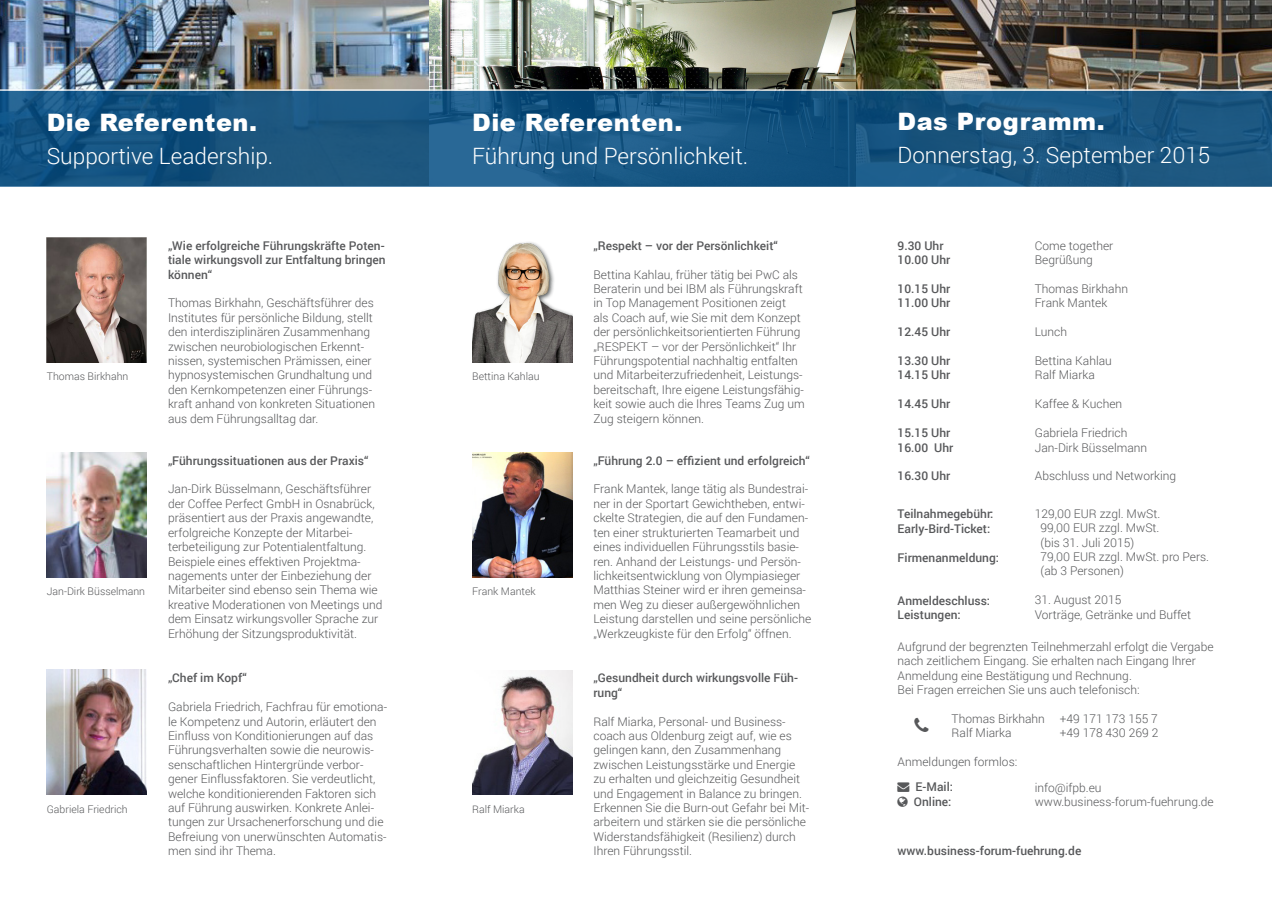
<style>
.page{position:relative;width:1272px;height:902px;background:#fff}
.page>*{position:absolute;margin:0;border:0;box-sizing:border-box;transform-origin:0 0}
.t1{font:900 24px "Arial";letter-spacing:.02em;color:#fff}
.t2{font:300 22.5px "Roboto";color:#fff}
.t3{font:300 12px/14.4px "Roboto";color:#57585a}
.t4{font:500 12px/14.4px "Roboto";color:#57585a;text-align:justify}
.t5{font:300 10.5px "Roboto";color:#57585a}
</style>
<div class="page">
<img style="left:0;top:0;width:1271px;height:89px">
<svg style="left:0;top:89px;width:1271px;height:98px;background:#1c5883"></svg>
<img style="left:47px;top:452px;width:100px;height:125px">
<img style="left:47px;top:669px;width:100px;height:125px">
<img style="left:472px;top:242px;width:100px;height:120px">
<img style="left:472px;top:452px;width:100px;height:125px">
<img style="left:472px;top:670px;width:100px;height:124px">
<img style="left:47px;top:237px;width:100px;height:125px">
<p class="t1" style="left:47px;top:105px;width:212px">Die Referenten.</p>
<p class="t2" style="left:47px;top:140px;width:228px">Supportive Leadership.</p>
<p class="t1" style="left:472px;top:105px;width:212px">Die Referenten.</p>
<p class="t2" style="left:472px;top:140px;width:277px">Führung und Persönlichkeit.</p>
<p class="t1" style="left:897px;top:104px;width:208px">Das Programm.</p>
<p class="t2" style="left:897px;top:139px;width:314px">Donnerstag, 3. September 2015</p>
<p class="t5" style="left:47px;top:369px;width:83px">Thomas Birkhahn</p>
<p class="t4" style="left:168px;top:238px;width:219px">„Wie erfolgreiche Führungskräfte Poten&shy;tiale wirkungsvoll zur Entfaltung bringen können“</p>
<p class="t3" style="left:168px;top:295px;width:208px">Thomas Birkhahn, Geschäftsführer des Institutes für persönliche Bildung, stellt den interdisziplinären Zusammenhang zwischen neurobiologischen Erkennt&shy;nissen, systemischen Prämissen, einer hypnosystemischen Grundhaltung und den Kernkompetenzen einer Führungs&shy;kraft anhand von konkreten Situationen aus dem Führungsalltag dar.</p>
<p class="t5" style="left:472px;top:369px;width:69px">Bettina Kahlau</p>
<p class="t4" style="left:593px;top:238px;width:186px">„Respekt – vor der Persönlichkeit“</p>
<p class="t3" style="left:593px;top:267px;width:213px">Bettina Kahlau, früher tätig bei PwC als Beraterin und bei IBM als Führungskraft in Top Management Positionen zeigt<br>als Coach auf, wie Sie mit dem Konzept der persönlichkeitsorientierten Führung „RESPEKT – vor der Persönlichkeit“ Ihr Führungspotential nachhaltig entfalten und Mitarbeiterzufriedenheit, Leistungs&shy;bereitschaft, Ihre eigene Leistungsfähig&shy;keit sowie auch die Ihres Teams Zug um Zug steigern können.</p>
<p class="t5" style="left:47px;top:584px;width:100px">Jan-Dirk Büsselmann</p>
<p class="t4" style="left:168px;top:452px;width:202px">„Führungssituationen aus der Praxis“</p>
<p class="t3" style="left:168px;top:481px;width:216px">Jan-Dirk Büsselmann, Geschäftsführer der Coffee Perfect GmbH in Osnabrück, präsentiert aus der Praxis angewandte, erfolgreiche Konzepte der Mitarbei&shy;terbeteiligung zur Potentialentfaltung.<br>Beispiele eines effektiven Projektma&shy;nagements unter der Einbeziehung der Mitarbeiter sind ebenso sein Thema wie kreative Moderationen von Meetings und dem Einsatz wirkungsvoller Sprache zur Erhöhung der Sitzungsproduktivität.</p>
<p class="t5" style="left:472px;top:584px;width:65px">Frank Mantek</p>
<p class="t4" style="left:593px;top:452px;width:218px">„Führung 2.0 – effizient und erfolgreich“</p>
<p class="t3" style="left:593px;top:481px;width:219px">Frank Mantek, lange tätig als Bundestrai&shy;ner in der Sportart Gewichtheben, entwi&shy;ckelte Strategien, die auf den Fundamen&shy;ten einer strukturierten Teamarbeit und eines individuellen Führungsstils basie&shy;ren. Anhand der Leistungs- und Persön&shy;lichkeitsentwicklung von Olympiasieger Matthias Steiner wird er ihren gemeinsa&shy;men Weg zu dieser außergewöhnlichen Leistung darstellen und seine persönliche „Werkzeugkiste für den Erfolg“ öffnen.</p>
<p class="t5" style="left:47px;top:801px;width:82px">Gabriela Friedrich</p>
<p class="t4" style="left:168px;top:670px;width:80px">„Chef im Kopf“</p>
<p class="t3" style="left:168px;top:699px;width:220px">Gabriela Friedrich, Fachfrau für emotiona&shy;le Kompetenz und Autorin, erläutert den Einfluss von Konditionierungen auf das Führungsverhalten sowie die neurowis&shy;senschaftlichen Hintergründe verbor&shy;gener Einflussfaktoren. Sie verdeutlicht, welche konditionierenden Faktoren sich auf Führung auswirken. Konkrete Anlei&shy;tungen zur Ursachenerforschung und die Befreiung von unerwünschten Automatis&shy;men sind ihr Thema.</p>
<p class="t5" style="left:472px;top:801px;width:54px">Ralf Miarka</p>
<p class="t4" style="left:593px;top:670px;width:206px">„Gesundheit durch wirkungsvolle Füh&shy;rung“</p>
<p class="t3" style="left:593px;top:713px;width:217px">Ralf Miarka, Personal- und Business&shy;coach aus Oldenburg zeigt auf, wie es gelingen kann, den Zusammenhang zwischen Leistungsstärke und Energie zu erhalten und gleichzeitig Gesundheit und Engagement in Balance zu bringen.<br>Erkennen Sie die Burn-out Gefahr bei Mit&shy;arbeitern und stärken sie die persönliche Widerstandsfähigkeit (Resilienz) durch Ihren Führungsstil.</p>
<p class="t4" style="left:897px;top:238px;width:47px">9.30 Uhr</p>
<p class="t4" style="left:897px;top:252px;width:54px">10.00 Uhr</p>
<p class="t4" style="left:897px;top:281px;width:54px">10.15 Uhr</p>
<p class="t4" style="left:897px;top:295px;width:54px">11.00 Uhr</p>
<p class="t4" style="left:897px;top:324px;width:54px">12.45 Uhr</p>
<p class="t4" style="left:897px;top:353px;width:54px">13.30 Uhr</p>
<p class="t4" style="left:897px;top:367px;width:54px">14.15 Uhr</p>
<p class="t4" style="left:897px;top:396px;width:54px">14.45 Uhr</p>
<p class="t4" style="left:897px;top:425px;width:54px">15.15 Uhr</p>
<p class="t4" style="left:897px;top:439px;width:57px">16.00 Uhr</p>
<p class="t4" style="left:897px;top:468px;width:54px">16.30 Uhr</p>
<p class="t3" style="left:1034px;top:238px;width:80px">Come together</p>
<p class="t3" style="left:1034px;top:252px;width:60px">Begrüßung</p>
<p class="t3" style="left:1034px;top:281px;width:95px">Thomas Birkhahn</p>
<p class="t3" style="left:1034px;top:295px;width:74px">Frank Mantek</p>
<p class="t3" style="left:1034px;top:324px;width:34px">Lunch</p>
<p class="t3" style="left:1034px;top:353px;width:79px">Bettina Kahlau</p>
<p class="t3" style="left:1034px;top:367px;width:61px">Ralf Miarka</p>
<p class="t3" style="left:1034px;top:396px;width:89px">Kaffee &amp; Kuchen</p>
<p class="t3" style="left:1034px;top:425px;width:94px">Gabriela Friedrich</p>
<p class="t3" style="left:1034px;top:439px;width:114px">Jan-Dirk Büsselmann</p>
<p class="t3" style="left:1034px;top:468px;width:143px">Abschluss und Networking</p>
<p class="t3" style="left:1034px;top:506px;width:127px">129,00 EUR zzgl. MwSt.</p>
<p class="t3" style="left:1040px;top:520px;width:120px">99,00 EUR zzgl. MwSt.</p>
<p class="t3" style="left:1040px;top:534px;width:95px">(bis 31. Juli 2015)</p>
<p class="t3" style="left:1040px;top:549px;width:170px">79,00 EUR zzgl. MwSt. pro Pers.</p>
<p class="t3" style="left:1040px;top:563px;width:85px">(ab 3 Personen)</p>
<p class="t3" style="left:1034px;top:592px;width:88px">31. August 2015</p>
<p class="t3" style="left:1034px;top:606px;width:158px">Vorträge, Getränke und Buffet</p>
<p class="t3" style="left:897px;top:639px;width:317px">Aufgrund der begrenzten Teilnehmerzahl erfolgt die Vergabe nach zeitlichem Eingang. Sie erhalten nach Eingang Ihrer<br>Anmeldung eine Bestätigung und Rechnung.</p>
<p class="t3" style="left:897px;top:682px;width:243px">Bei Fragen erreichen Sie uns auch telefonisch:</p>
<p class="t3" style="left:951px;top:711px;width:208px">Thomas Birkhahn +49 171 173 155 7</p>
<p class="t3" style="left:951px;top:725px;width:61px">Ralf Miarka</p>
<p class="t3" style="left:1059px;top:725px;width:100px">+49 178 430 269 2</p>
<p class="t3" style="left:897px;top:754px;width:121px">Anmeldungen formlos:</p>
<p class="t4" style="left:897px;top:779px;width:57px">→ E-Mail:</p>
<p class="t4" style="left:913px;top:793px;width:39px">Online:</p>
<p class="t4" style="left:897px;top:506px;width:97px">Teilnahmegebühr:</p>
<p class="t4" style="left:897px;top:520px;width:94px">Early-Bird-Ticket:</p>
<p class="t4" style="left:897px;top:549px;width:103px">Firmenanmeldung:</p>
<p class="t4" style="left:897px;top:592px;width:94px">Anmeldeschluss:</p>
<p class="t4" style="left:897px;top:607px;width:65px">Leistungen:</p>
<p class="t3" style="left:1034px;top:779px;width:68px">info@ifpb.eu</p>
<p class="t3" style="left:1034px;top:794px;width:180px">www.business-forum-fuehrung.de</p>
<p class="t4" style="left:897px;top:843px;width:185px">www.business-forum-fuehrung.de</p>
</div>
